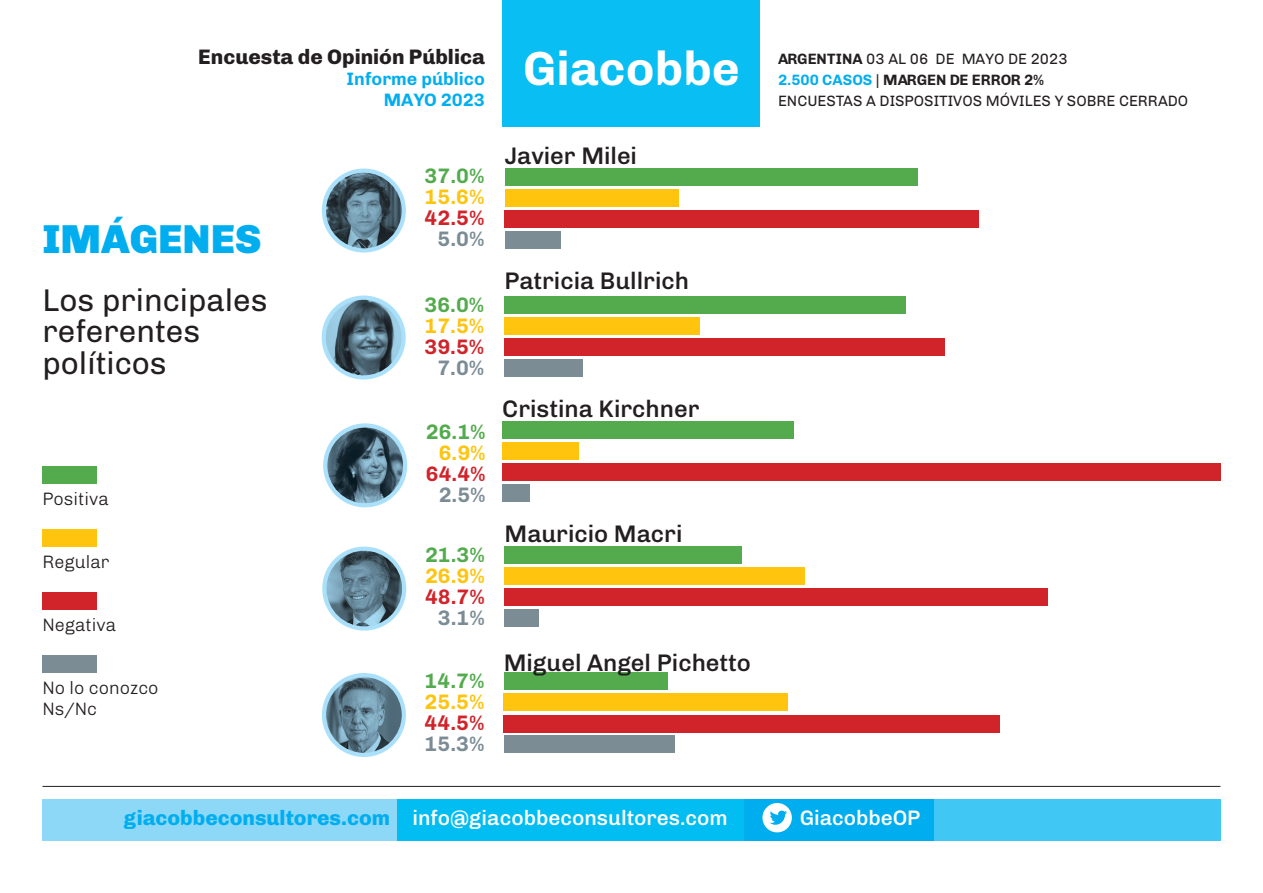
<style>
.page{position:relative;width:1263px;height:893px;background:#fff}
.page>*{position:absolute;margin:0;border:0;box-sizing:border-box;transform-origin:0 0}
.t1{font:700 48px "Chivo";color:#fff}
.t2{font:900 40.5px "Chivo";color:#00aeef}
.t3{font:31.5px/31.5px "Chivo";color:#231f20}
.t4{font:500 24px "Chivo";color:#231f20}
.t5{font:500 21px "Chivo";color:#fff}
.t6{font:700 21px "Chivo";color:#54ab4e}
.t7{font:700 21px "Chivo";color:#d1232a}
.t8{font:800 21px "Chivo";color:#231f20}
.t9{font:700 21px "Chivo";color:#fec40e}
.t10{font:700 21px "Chivo";color:#7b8c95}
.t11{font:300 18px "Chivo";color:#231f20}
.t12{font:700 18px/21px "Chivo";color:#00aeef;text-align:right}
.t13{font:15px/21px "Chivo";color:#231f20}
.s1{font-weight:700}
.s2{font-weight:700;color:#00aeef}
.s3{font-weight:800;color:#00aeef}
</style>
<div class="page">
<div style="left:43px;top:799px;width:1177px;height:42px;background:#00aeef"></div>
<div style="left:43px;top:799px;width:358px;height:42px;background:#8dd7f7"></div>
<div style="left:934px;top:799px;width:286px;height:42px;background:#40c7f4"></div>
<div style="left:398px;top:799px;width:346px;height:42px;background:#01bdf2"></div>
<div style="left:762px;top:803px;width:30px;height:29px;background:#fff;border-radius:50%"></div>
<svg style="left:770px;top:811px;width:17px;height:14px"></svg>
<div style="left:503px;top:0;width:257px;height:127px;background:#09bef2"></div>
<hr style="left:43px;top:786px;width:1177px;height:1px;background:#231f20">
<div style="left:43px;top:467px;width:54px;height:17px;background:#54ab4e"></div>
<div style="left:43px;top:530px;width:54px;height:17px;background:#fec40e"></div>
<div style="left:43px;top:593px;width:54px;height:17px;background:#d1232a"></div>
<div style="left:43px;top:656px;width:54px;height:17px;background:#7b8c95"></div>
<svg style="left:322px;top:169px;width:84px;height:84px"></svg>
<img style="left:326px;top:173px;width:76px;height:75px;border-radius:38px">
<div style="left:322px;top:547px;width:84px;height:84px;background:#aae0f9;border-radius:50%"></div>
<img style="left:326px;top:551px;width:76px;height:75px;border-radius:37px">
<div style="left:323px;top:423px;width:84px;height:84px;background:#aae0f9;border-radius:50%"></div>
<img style="left:327px;top:428px;width:76px;height:75px;border-radius:38px">
<div style="left:322px;top:296px;width:84px;height:84px;background:#aae0f9;border-radius:50%"></div>
<img style="left:326px;top:300px;width:75px;height:75px;border-radius:38px">
<div style="left:504px;top:318px;width:196px;height:17px;background:#fec40e"></div>
<div style="left:504px;top:339px;width:441px;height:17px;background:#d1232a"></div>
<div style="left:504px;top:360px;width:79px;height:17px;background:#7b8c95"></div>
<div style="left:504px;top:297px;width:402px;height:17px;background:#54ab4e"></div>
<div style="left:505px;top:168px;width:412px;height:17px;background:#54ab4e"></div>
<div style="left:505px;top:190px;width:174px;height:17px;background:#fec40e"></div>
<div style="left:505px;top:210px;width:474px;height:17px;background:#d1232a"></div>
<div style="left:505px;top:231px;width:55px;height:17px;background:#7b8c95"></div>
<div style="left:504px;top:547px;width:238px;height:17px;background:#54ab4e"></div>
<div style="left:504px;top:568px;width:300px;height:17px;background:#fec40e"></div>
<div style="left:504px;top:589px;width:544px;height:17px;background:#d1232a"></div>
<div style="left:504px;top:610px;width:35px;height:17px;background:#7b8c95"></div>
<div style="left:502px;top:422px;width:291px;height:17px;background:#54ab4e"></div>
<div style="left:502px;top:443px;width:77px;height:17px;background:#fec40e"></div>
<div style="left:502px;top:464px;width:718px;height:17px;background:#d1232a"></div>
<div style="left:502px;top:485px;width:28px;height:17px;background:#7b8c95"></div>
<div style="left:322px;top:673px;width:84px;height:84px;background:#aae0f9;border-radius:50%"></div>
<img style="left:326px;top:677px;width:76px;height:76px;border-radius:38px">
<div style="left:504px;top:673px;width:164px;height:17px;background:#54ab4e"></div>
<div style="left:504px;top:694px;width:284px;height:17px;background:#fec40e"></div>
<div style="left:504px;top:715px;width:496px;height:17px;background:#d1232a"></div>
<div style="left:504px;top:736px;width:170px;height:17px;background:#7b8c95"></div>
<h3 class="t8" style="left:198px;top:40px;width:288px">Encuesta de Opinión Pública</h3>
<p class="t12" style="left:346px;top:67px;width:140px">Informe público<br>MAYO 2023</p>
<p class="t2" style="left:43px;top:206px;width:220px">IMÁGENES</p>
<p class="t3" style="left:43px;top:282px;width:227px">Los principales referentes</p>
<p class="t3" style="left:43px;top:345px;width:126px">políticos</p>
<p class="t11" style="left:43px;top:485px;width:68px">Positiva</p>
<p class="t11" style="left:43px;top:548px;width:69px">Regular</p>
<p class="t11" style="left:43px;top:611px;width:75px">Negativa</p>
<p class="t11" style="left:43px;top:674px;width:118px">No lo conozco</p>
<p class="t11" style="left:43px;top:695px;width:56px">Ns/Nc</p>
<p class="t6" style="left:425px;top:160px;width:61px">37.0%</p>
<p class="t9" style="left:425px;top:181px;width:61px">15.6%</p>
<p class="t7" style="left:425px;top:202px;width:61px">42.5%</p>
<p class="t10" style="left:437px;top:223px;width:49px">5.0%</p>
<p class="t6" style="left:424px;top:288px;width:61px">36.0%</p>
<p class="t9" style="left:424px;top:309px;width:61px">17.5%</p>
<p class="t7" style="left:424px;top:330px;width:61px">39.5%</p>
<p class="t10" style="left:437px;top:351px;width:49px">7.0%</p>
<p class="t6" style="left:426px;top:415px;width:61px">26.1%</p>
<p class="t9" style="left:439px;top:436px;width:49px">6.9%</p>
<p class="t7" style="left:426px;top:457px;width:61px">64.4%</p>
<p class="t10" style="left:439px;top:478px;width:49px">2.5%</p>
<p class="t6" style="left:425px;top:538px;width:61px">21.3%</p>
<p class="t9" style="left:425px;top:559px;width:61px">26.9%</p>
<p class="t7" style="left:425px;top:580px;width:61px">48.7%</p>
<p class="t10" style="left:438px;top:601px;width:49px">3.1%</p>
<p class="t6" style="left:425px;top:665px;width:61px">14.7%</p>
<p class="t9" style="left:425px;top:686px;width:61px">25.5%</p>
<p class="t7" style="left:425px;top:707px;width:61px">44.5%</p>
<p class="t10" style="left:425px;top:728px;width:61px">15.3%</p>
<h1 class="t1" style="left:523px;top:31px;width:218px">Giacobbe</h1>
<p class="t13" style="left:778px;top:47px;width:412px"><span class="s1">ARGENTINA</span> 03 AL 06 DE MAYO DE 2023<br><span class="s2">2.500 CASOS</span> | <span class="s1">MARGEN DE ERROR 2%<br></span>ENCUESTAS A DISPOSITIVOS MÓVILES Y SOBRE CERRADO</p>
<p class="t4" style="left:505px;top:138px;width:134px">Javier Milei</p>
<p class="t4" style="left:504px;top:263px;width:186px">Patricia Bullrich</p>
<p class="t4" style="left:502px;top:390px;width:199px">Cristina Kirchner</p>
<p class="t4" style="left:504px;top:515px;width:179px">Mauricio Macri</p>
<p class="t4" style="left:504px;top:644px;width:249px">Miguel Angel Pichetto</p>
<h3 class="t5" style="left:124px;top:801px;width:605px"><span class="s3">giacobbeconsultores.com</span> info@giacobbeconsultores.com</h3>
<h3 class="t5" style="left:800px;top:801px;width:122px">GiacobbeOP</h3>
</div>
